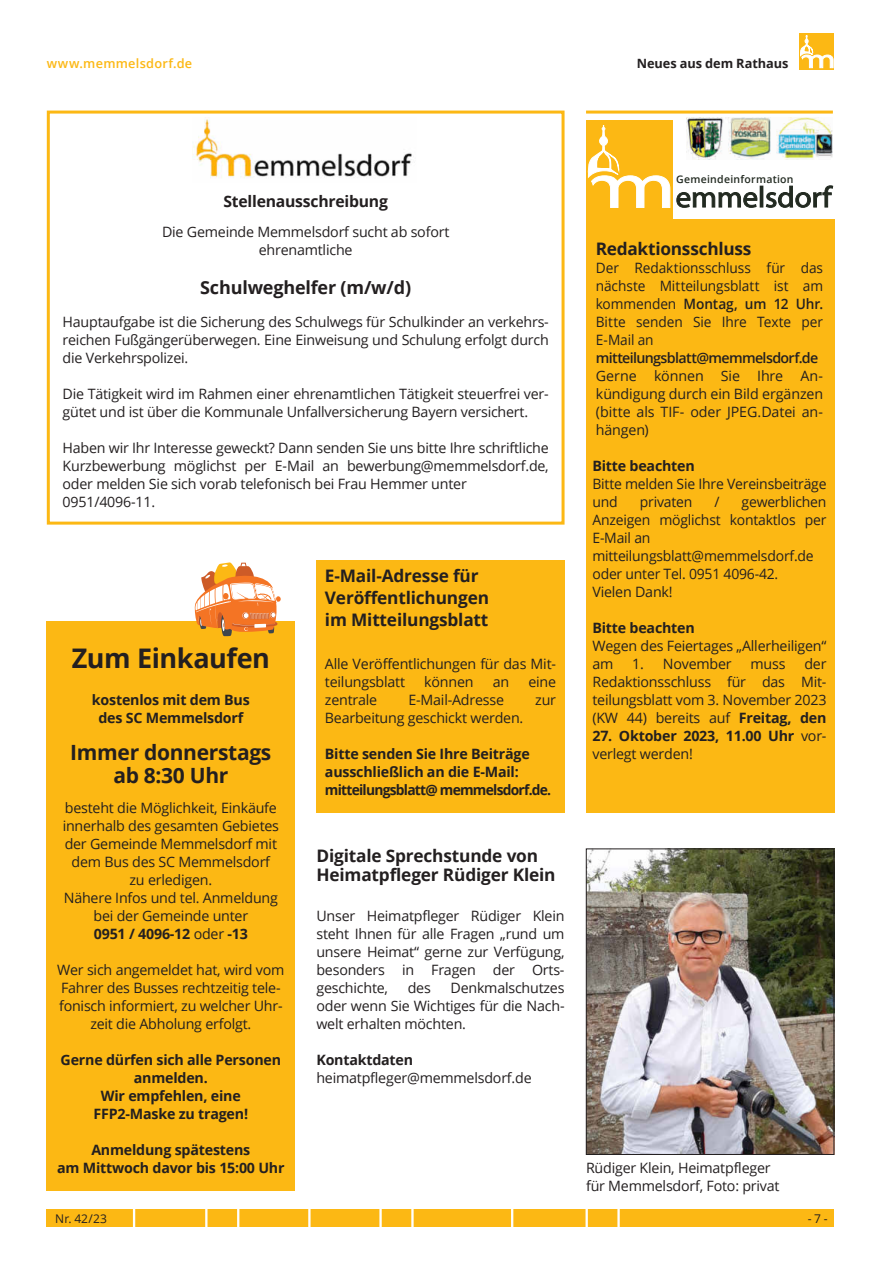
<style>
.page{position:relative;width:881px;height:1263px;background:#fff}
.page>*{position:absolute;margin:0;border:0;box-sizing:border-box;transform-origin:0 0}
.t1{font:700 27px "Open Sans";letter-spacing:-.015em;color:#231f20}
.t2{font:700 21px/23.1px "Open Sans";letter-spacing:-.015em;color:#231f20;text-align:center}
.t3{font:700 18px "Open Sans";letter-spacing:-.01em;color:#231f20}
.t4{font:700 17.25px/22px "Open Sans";letter-spacing:-.01em;color:#231f20}
.t5{font:700 15.75px "Open Sans";letter-spacing:-.015em;color:#231f20}
.t6{font:14.25px/18px "Open Sans";letter-spacing:-.015em;color:#231f20}
.t7{font:700 14.25px/18px "Open Sans";letter-spacing:-.015em;color:#231f20;text-align:center}
.t8{font:14.25px/18px "Open Sans";letter-spacing:-.015em;color:#231f20;text-align:justify;scale:.96 1}
.t9{font:600 14.25px "Open Sans";letter-spacing:-.045em;color:#231f20}
.t10{font:600 12.75px "Open Sans";letter-spacing:.02em;color:#fcb814}
.t11{font:700 12.75px "Open Sans";color:#231f20}
.t12{font:12px "Open Sans";color:#231f20}
.t13{font:600 10.5px "Open Sans";letter-spacing:.025em;color:#222a21}
.s1{font-weight:700}
.s2{font-weight:600}
.s3{font-weight:400}
</style>
<div class="page">
<svg style="left:799px;top:34px;width:34px;height:36px"></svg>
<svg style="left:799px;top:35px;width:34px;height:33px"></svg>
<div style="left:47px;top:1210px;width:786px;height:17px;background:#fcb814"></div>
<svg style="left:133px;top:1210px;width:2px;height:17px"></svg>
<svg style="left:205px;top:1210px;width:2px;height:17px"></svg>
<svg style="left:237px;top:1210px;width:2px;height:17px"></svg>
<svg style="left:308px;top:1210px;width:2px;height:17px"></svg>
<svg style="left:379px;top:1210px;width:2px;height:17px"></svg>
<svg style="left:411px;top:1210px;width:2px;height:17px"></svg>
<svg style="left:511px;top:1210px;width:2px;height:17px"></svg>
<svg style="left:585px;top:1210px;width:2px;height:17px"></svg>
<svg style="left:617px;top:1210px;width:2px;height:17px"></svg>
<div style="left:47px;top:111px;width:517px;height:414px;border:3px solid #fcb814"></div>
<img style="left:193px;top:119px;width:219px;height:60px">
<div style="left:585px;top:120px;width:87px;height:100px;background:#fcb814"></div>
<svg style="left:587px;top:126px;width:83px;height:82px"></svg>
<svg style="left:676px;top:192px;width:80px;height:15px"></svg>
<div style="left:759px;top:186px;width:3px;height:21px;border:1px solid #222a21"></div>
<svg style="left:765px;top:186px;width:67px;height:21px"></svg>
<div style="left:585px;top:219px;width:248px;height:594px;background:#fcb814"></div>
<hr style="left:585px;top:111px;width:247px;height:3px;background:#fcb814">
<img style="left:686px;top:117px;width:146px;height:43px">
<img style="left:587px;top:851px;width:244px;height:302px">
<div style="left:585px;top:849px;width:248px;height:306px;border:1px solid #231f20"></div>
<div style="left:47px;top:621px;width:248px;height:570px;background:#fcb814"></div>
<svg style="left:194px;top:562px;width:87px;height:74px"></svg>
<div style="left:316px;top:561px;width:248px;height:252px;background:#fcb814"></div>
<p class="t10" style="left:47px;top:55px;width:147px">www.memmelsdorf.de</p>
<p class="t11" style="left:636px;top:54px;width:153px">Neues aus dem Rathaus</p>
<p class="t5" style="left:223px;top:191px;width:166px">Stellenausschreibung</p>
<p class="t6" style="left:162px;top:222px;width:289px;text-align:center">Die Gemeinde Memmelsdorf sucht ab sofort ehrenamtliche</p>
<p class="t3" style="left:200px;top:274px;width:212px">Schulweghelfer (m/w/d)</p>
<p class="t6" style="left:63px;top:312px;width:487px;text-align:justify">Hauptaufgabe ist die Sicherung des Schulwegs für Schulkinder an verkehrs&shy;reichen Fußgängerüberwegen. Eine Einweisung und Schulung erfolgt durch die Verkehrspolizei.</p>
<p class="t6" style="left:63px;top:384px;width:487px">Die Tätigkeit wird im Rahmen einer ehrenamtlichen Tätigkeit steuerfrei ver&shy;gütet und ist über die Kommunale Unfallversicherung Bayern versichert.</p>
<p class="t6" style="left:63px;top:438px;width:487px">Haben wir Ihr Interesse geweckt? Dann senden Sie uns bitte Ihre schriftliche Kurzbewerbung möglichst per E-Mail an bewerbung@memmelsdorf.de, oder melden Sie sich vorab telefonisch bei Frau Hemmer unter 0951/4096-11.</p>
<h1 class="t1" style="left:72px;top:639px;width:200px">Zum Einkaufen</h1>
<p class="t7" style="left:92px;top:690px;width:159px">kostenlos mit dem Bus des SC Memmelsdorf</p>
<h2 class="t2" style="left:70px;top:740px;width:202px">Immer donnerstags ab 8:30 Uhr</h2>
<p class="t6" style="left:63px;top:798px;width:218px;text-align:center">besteht die Möglichkeit, Einkäufe innerhalb des gesamten Gebietes der Gemeinde Memmelsdorf mit dem Bus des SC Memmelsdorf zu erledigen.<br>Nähere Infos und tel. Anmeldung bei der Gemeinde unter<br><span class="s1">0951 / 4096-12</span> oder <span class="s1">-13</span></p>
<p class="t6" style="left:57px;top:960px;width:229px;text-align:center">Wer sich angemeldet hat, wird vom Fahrer des Busses rechtzeitig tele&shy;fonisch informiert, zu welcher Uhr&shy;zeit die Abholung erfolgt.</p>
<p class="t7" style="left:61px;top:1050px;width:222px">Gerne dürfen sich alle Personen anmelden.<br>Wir empfehlen, eine<br>FFP2-Maske zu tragen!</p>
<p class="t7" style="left:57px;top:1140px;width:229px">Anmeldung spätestens<br>am Mittwoch davor bis 15:00 Uhr</p>
<p class="t4" style="left:325px;top:565px;width:166px">E-Mail-Adresse für<br>Veröffentlichungen im Mitteilungsblatt</p>
<p class="t6" style="left:325px;top:654px;width:232px">Alle Veröffentlichungen für das Mit&shy;teilungsblatt</p>
<p class="t6" style="left:424px;top:672px;width:51px">können</p>
<p class="t6" style="left:492px;top:672px;width:18px">an</p>
<p class="t6" style="left:528px;top:672px;width:29px">eine</p>
<p class="t6" style="left:325px;top:690px;width:54px">zentrale</p>
<p class="t6" style="left:408px;top:690px;width:97px">E-Mail-Adresse</p>
<p class="t6" style="left:535px;top:690px;width:22px">zur</p>
<p class="t6" style="left:325px;top:708px;width:200px">Bearbeitung geschickt werden.</p>
<p class="t7" style="left:325px;top:744px;width:228px;text-align:left">Bitte senden Sie Ihre Beiträge ausschließlich an die E-Mail: mitteilungsblatt@ memmelsdorf.de.</p>
<p class="t4" style="left:316px;top:846px;width:240px;line-height:18.9px">Digitale Sprechstunde von<br>Heimatpfleger Rüdiger Klein</p>
<p class="t6" style="left:316px;top:906px;width:249px;text-align:justify">Unser Heimatpfleger Rüdiger Klein steht Ihnen für alle Fragen „rund um unsere Heimat“ gerne zur Verfügung, besonders in Fragen der Orts&shy;geschichte,</p>
<p class="t6" style="left:316px;top:978px;width:249px;text-align:justify;text-indent:134px">Denkmalschutzes oder wenn Sie Wichtiges für die Nach&shy;welt erhalten möchten.</p>
<p class="t7" style="left:316px;top:1050px;width:98px">Kontaktdaten</p>
<p class="t6" style="left:316px;top:1068px;width:217px">heimatpfleger@memmelsdorf.de</p>
<p class="t6" style="left:407px;top:978px;width:25px">des</p>
<p class="t13" style="left:675px;top:172px;width:119px">Gemeindeinformation</p>
<p class="t4" style="left:595px;top:237px;width:157px">Redaktionsschluss</p>
<p class="t8" style="left:595px;top:258px;width:238px">Der Redaktionsschluss für das nächste Mitteilungsblatt ist am kommenden <span class="s2">Montag, um 12 Uhr.<br></span>Bitte senden Sie Ihre Texte per E-Mail an</p>
<p class="t9" style="left:595px;top:348px;width:224px">mitteilungsblatt@memmelsdorf.de</p>
<p class="t6" style="left:595px;top:366px;width:229px;text-align:justify">Gerne können Sie Ihre An&shy;kündigung durch ein Bild ergänzen (bitte als TIF- oder JPEG.Datei an&shy;hängen)</p>
<p class="t7" style="left:592px;top:456px;width:104px">Bitte beachten</p>
<p class="t6" style="left:592px;top:474px;width:235px">Bitte melden Sie Ihre Vereinsbeiträge und</p>
<p class="t6" style="left:592px;top:492px;width:235px;text-indent:149px">gewerblichen<br>Anzeigen möglichst kontaktlos per<br>E-Mail an mitteilungsblatt@memmelsdorf.de oder unter Tel. 0951 4096-42.<br>Vielen Dank!</p>
<p class="t7" style="left:592px;top:618px;width:104px">Bitte beachten</p>
<p class="t6" style="left:592px;top:636px;width:235px">Wegen des Feiertages „Allerheiligen“ am</p>
<p class="t6" style="left:639px;top:492px;width:54px">privaten</p>
<p class="t6" style="left:714px;top:492px;width:7px">/</p>
<p class="t6" style="left:592px;top:654px;width:235px;text-align:justify;text-indent:212px">der Redaktionsschluss für das Mit&shy;teilungsblatt vom 3. November 2023 (KW 44) bereits auf <span class="s1">Freitag, den</span></p>
<p class="t7" style="left:592px;top:726px;width:235px;text-align:left">27. Oktober 2023, 11.00 Uhr <span class="s3">vor&shy;verlegt werden!</span></p>
<p class="t6" style="left:632px;top:654px;width:101px">1. November</p>
<p class="t6" style="left:750px;top:654px;width:36px">muss</p>
<p class="t6" style="left:585px;top:1158px;width:195px">Rüdiger Klein, Heimatpfleger für Memmelsdorf, Foto: privat</p>
<p class="t12" style="left:55px;top:1211px;width:53px">Nr. 42/23</p>
<p class="t12" style="left:807px;top:1211px;width:22px">- 7 -</p>
</div>
